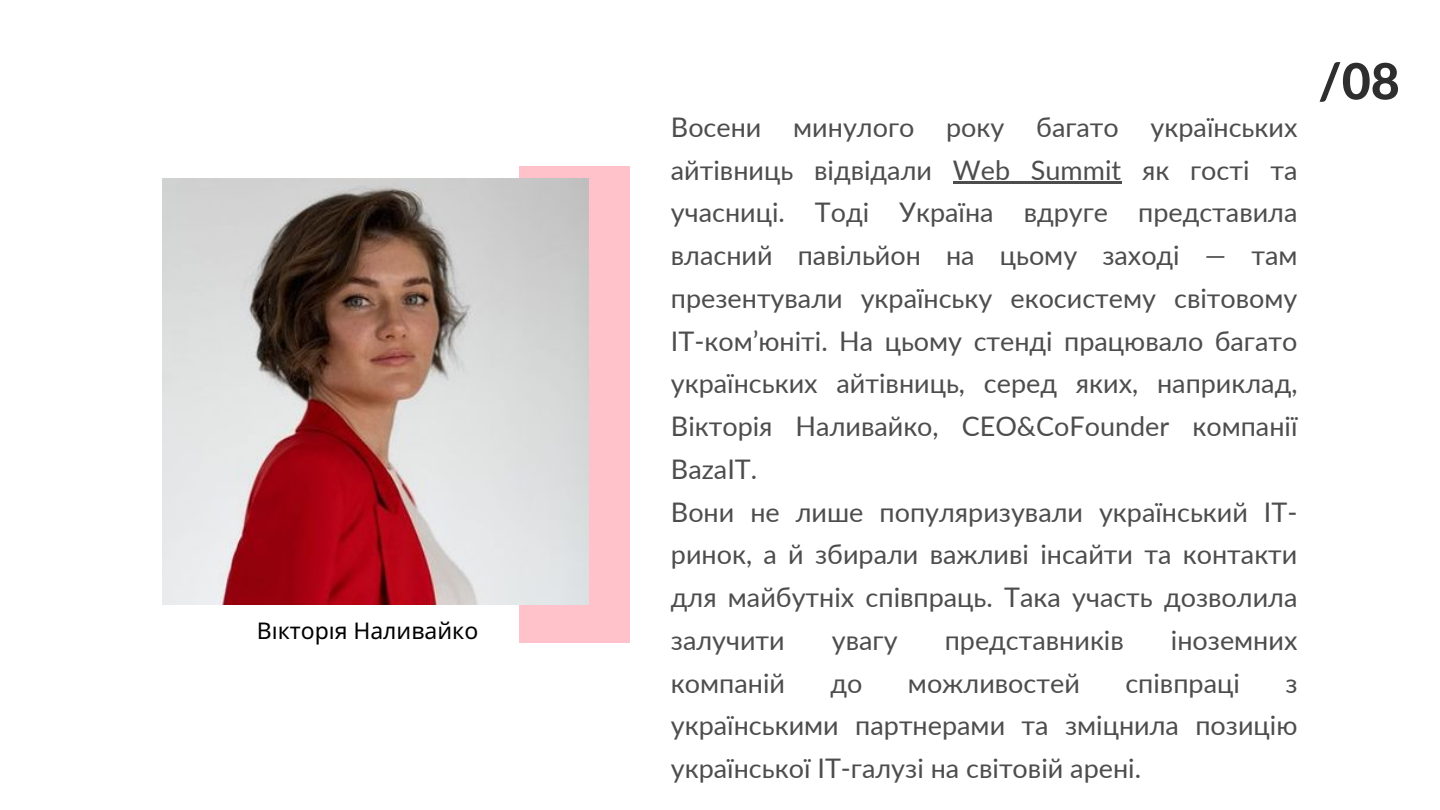
<style>
.page{position:relative;width:1440px;height:810px;background:#fff}
.page>*{position:absolute;margin:0;border:0;box-sizing:border-box;transform-origin:0 0}
.t1{font:800 50px "Lato";color:#2e2e2e}
.t2{font:27px/42.8px "Lato";color:#4d4d4d}
.t3{font:23px "Noto Sans";color:#000}
</style>
<div class="page">
<div style="left:520px;top:166px;width:110px;height:477px;background:#ffc2ca"></div>
<img style="left:162px;top:178px;width:426px;height:426px">
<hr style="left:953px;top:181px;width:168px;height:2px;background:#4d4d4d">
<h2 class="t3" style="left:257px;top:614px;width:223px">Ві кторія Наливайко</h2>
<p class="t2" style="left:671px;top:105px;width:628px">Восени минулого року багато українських айтівниць відвідали Web Summit як гості та учасниці. Тоді Україна вдруге представила власний павільйон на цьому заході — там презентували українську екосистему світовому ІТ-ком’юніті. На цьому стенді працювало багато українських айтівниць, серед яких, наприклад, Вікторія Наливайко, CEO&amp;CoFounder компанії BazaIT.<br>Вони не лише популяризували український ІТ&shy;ринок, а й збирали важливі інсайти та контакти для майбутніх співпраць. Така участь дозволила залучити</p>
<p class="t2" style="left:832px;top:618px;width:67px">увагу</p>
<p class="t2" style="left:945px;top:618px;width:181px">представників</p>
<p class="t2" style="left:1171px;top:618px;width:128px">іноземних</p>
<p class="t2" style="left:671px;top:661px;width:116px">компаній</p>
<p class="t2" style="left:831px;top:661px;width:33px">до</p>
<p class="t2" style="left:908px;top:661px;width:173px">можливостей</p>
<p class="t2" style="left:1125px;top:661px;width:116px">співпраці</p>
<p class="t2" style="left:671px;top:661px;width:628px;text-align:justify;text-indent:614px">з українськими партнерами та зміцнила позицію української ІТ-галузі на світовій арені.</p>
<p class="t1" style="left:1318px;top:50px;width:83px">/08</p>
</div>
